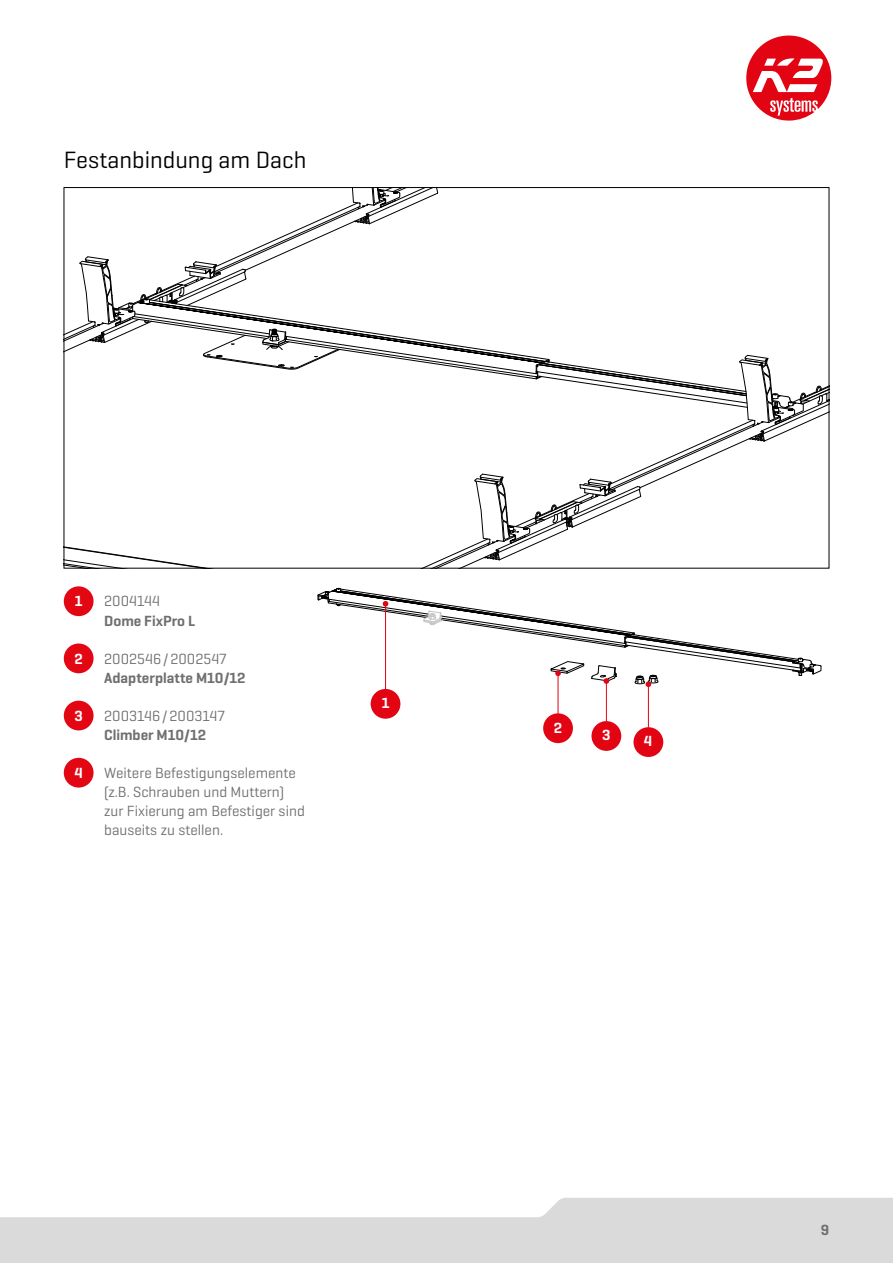
<style>
.page{position:relative;width:893px;height:1263px;background:#fff}
.page>*{position:absolute;margin:0;border:0;box-sizing:border-box;transform-origin:0 0}
.t1{font:24px "K2 Geogrotesque";color:#000}
.t2{font:15px/19px "K2 Geogrotesque";color:#706f6f}
.t3{font:600 15px "K2 Geogrotesque";color:#706f6f}
.t4{font:600 15px "K2 Geogrotesque";color:#fff}
</style>
<div class="page">
<svg style="left:0;top:1198px;width:893px;height:65px;fill:#dadada"></svg>
<svg style="left:746px;top:36px;width:85px;height:85px"></svg>
<svg style="left:66px;top:187px;width:764px;height:381px"></svg>
<div style="left:371px;top:689px;width:29px;height:30px;background:#e30413;border-radius:50%"></div>
<hr style="left:385px;top:604px;width:1px;height:85px;background:#e30413">
<div style="left:543px;top:713px;width:30px;height:30px;background:#e30413;border-radius:50%"></div>
<hr style="left:558px;top:673px;width:1px;height:40px;background:#e30413">
<div style="left:591px;top:721px;width:30px;height:30px;background:#e30413;border-radius:50%"></div>
<hr style="left:606px;top:681px;width:1px;height:40px;background:#e30413">
<div style="left:633px;top:727px;width:30px;height:30px;background:#e30413;border-radius:50%"></div>
<hr style="left:648px;top:684px;width:1px;height:43px;background:#e30413">
<svg style="left:317px;top:587px;width:505px;height:101px"></svg>
<div style="left:64px;top:586px;width:30px;height:30px;background:#e30613;border-radius:50%"></div>
<div style="left:64px;top:643px;width:30px;height:30px;background:#e30613;border-radius:50%"></div>
<div style="left:64px;top:701px;width:30px;height:29px;background:#e30613;border-radius:50%"></div>
<div style="left:64px;top:758px;width:30px;height:29px;background:#e30613;border-radius:50%"></div>
<h1 class="t1" style="left:64px;top:145px;width:244px">Festanbindung am Dach</h1>
<p class="t4" style="left:75px;top:592px;width:9px">1</p>
<p class="t4" style="left:74px;top:649px;width:10px">2</p>
<p class="t4" style="left:74px;top:706px;width:10px">3</p>
<p class="t4" style="left:74px;top:763px;width:10px">4</p>
<p class="t2" style="left:104px;top:591px;width:57px">2004144</p>
<p class="t3" style="left:104px;top:611px;width:92px">Dome FixPro L</p>
<p class="t2" style="left:104px;top:648px;width:124px">2002546/2002547</p>
<p class="t3" style="left:104px;top:668px;width:143px">Adapterplatte M10/12</p>
<p class="t2" style="left:104px;top:706px;width:122px">2003146/2003147</p>
<p class="t3" style="left:104px;top:725px;width:103px">Climber M10/12</p>
<p class="t2" style="left:104px;top:763px;width:202px">Weitere Befestigungselemente (z.B. Schrauben und Muttern) zur Fixierung am Befestiger sind bauseits zu stellen.</p>
<p class="t4" style="left:382px;top:694px;width:9px">1</p>
<p class="t4" style="left:554px;top:718px;width:10px">2</p>
<p class="t4" style="left:602px;top:726px;width:10px">3</p>
<p class="t4" style="left:644px;top:732px;width:10px">4</p>
<p class="t3" style="left:821px;top:1221px;width:10px">9</p>
</div>
